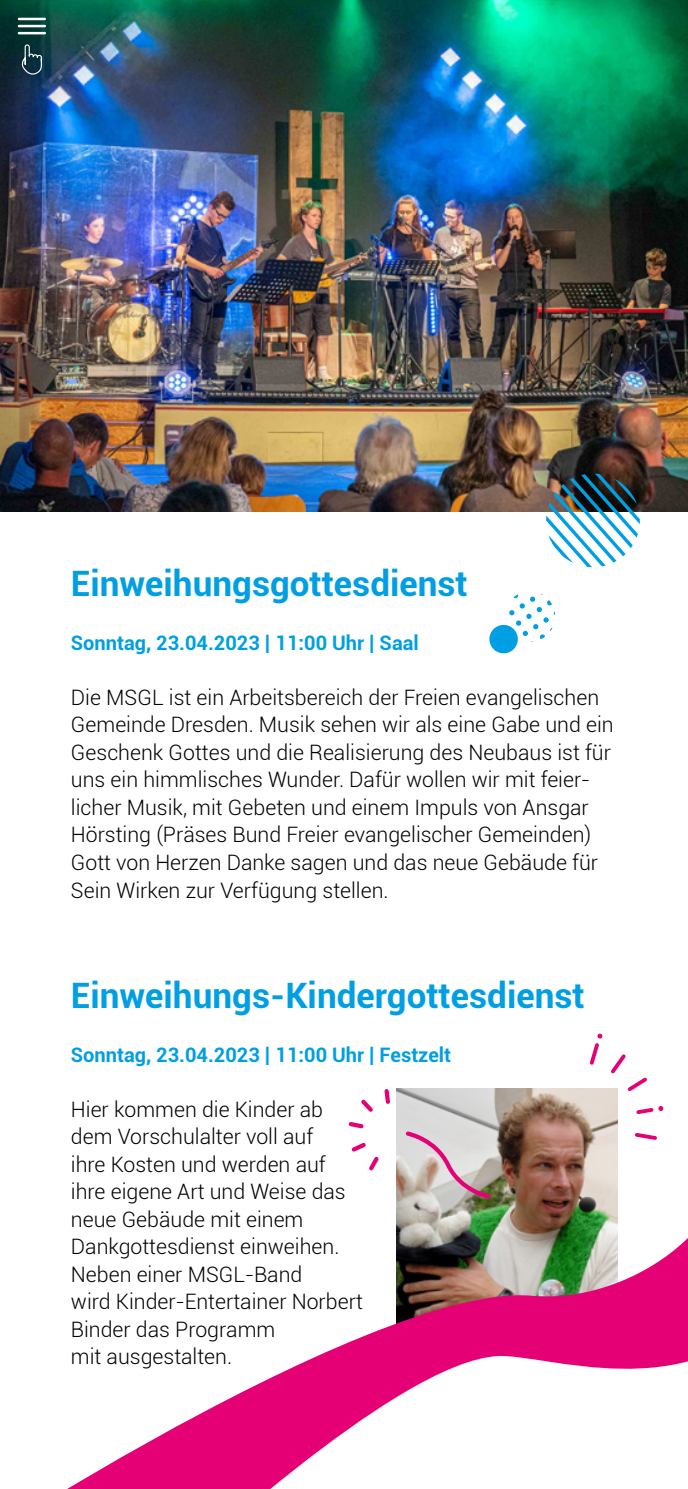
<style>
.page{position:relative;width:688px;height:1489px;background:#fff}
.page>*{position:absolute;margin:0;border:0;box-sizing:border-box;transform-origin:0 0}
.t1{font:700 35px "Roboto";color:#009fe3}
.t2{font:300 21.25px/27.5px "Roboto";color:#000}
.t3{font:700 20px "Roboto";color:#009fe3}
.s1{font-size:21.25px}
</style>
<div class="page">
<svg style="left:69px;top:1088px;width:618px;height:400px"></svg>
<img style="left:0;top:0;width:687px;height:511px">
<svg style="left:587px;top:1033px;width:76px;height:109px"></svg>
<svg style="left:346px;top:1088px;width:146px;height:112px"></svg>
<svg style="left:546px;top:473px;width:93px;height:94px"></svg>
<svg style="left:489px;top:593px;width:66px;height:61px"></svg>
<svg style="left:21px;top:44px;width:21px;height:31px"></svg>
<hr style="left:19px;top:18px;width:26px;height:2px;background:#fff">
<hr style="left:19px;top:25px;width:26px;height:2px;background:#fff">
<hr style="left:19px;top:32px;width:26px;height:2px;background:#fff">
<h1 class="t1" style="left:71px;top:563px;width:398px">Einweihungsgottesdienst</h1>
<p class="t3" style="left:71px;top:631px;width:349px">Sonntag, 23.04.2023 <span class="s1">|</span> 11:00 Uhr <span class="s1">|</span> Saal</p>
<p class="t2" style="left:71px;top:683px;width:544px">Die MSGL ist ein Arbeitsbereich der Freien evangelischen Gemeinde Dresden. Musik sehen wir als eine Gabe und ein Geschenk Gottes und die Realisierung des Neubaus ist für uns ein himmlisches Wunder. Dafür wollen wir mit feier&shy;licher Musik, mit Gebeten und einem Impuls von Ansgar Hörsting (Präses Bund Freier evangelischer Gemeinden)<br>Gott von Herzen Danke sagen und das neue Gebäude für Sein Wirken zur Verfügung stellen.</p>
<h1 class="t1" style="left:71px;top:975px;width:515px">Einweihungs-Kindergottesdienst</h1>
<p class="t3" style="left:71px;top:1042px;width:381px">Sonntag, 23.04.2023 <span class="s1">|</span> 11:00 Uhr <span class="s1">|</span> Festzelt</p>
<p class="t2" style="left:71px;top:1095px;width:293px">Hier kommen die Kinder ab dem Vorschulalter voll auf<br>ihre Kosten und werden auf ihre eigene Art und Weise das neue Gebäude mit einem<br>Dankgottesdienst einweihen.<br>Neben einer MSGL-Band<br>wird Kinder-Entertainer Norbert<br>Binder das Programm<br>mit ausgestalten.</p>
</div>
